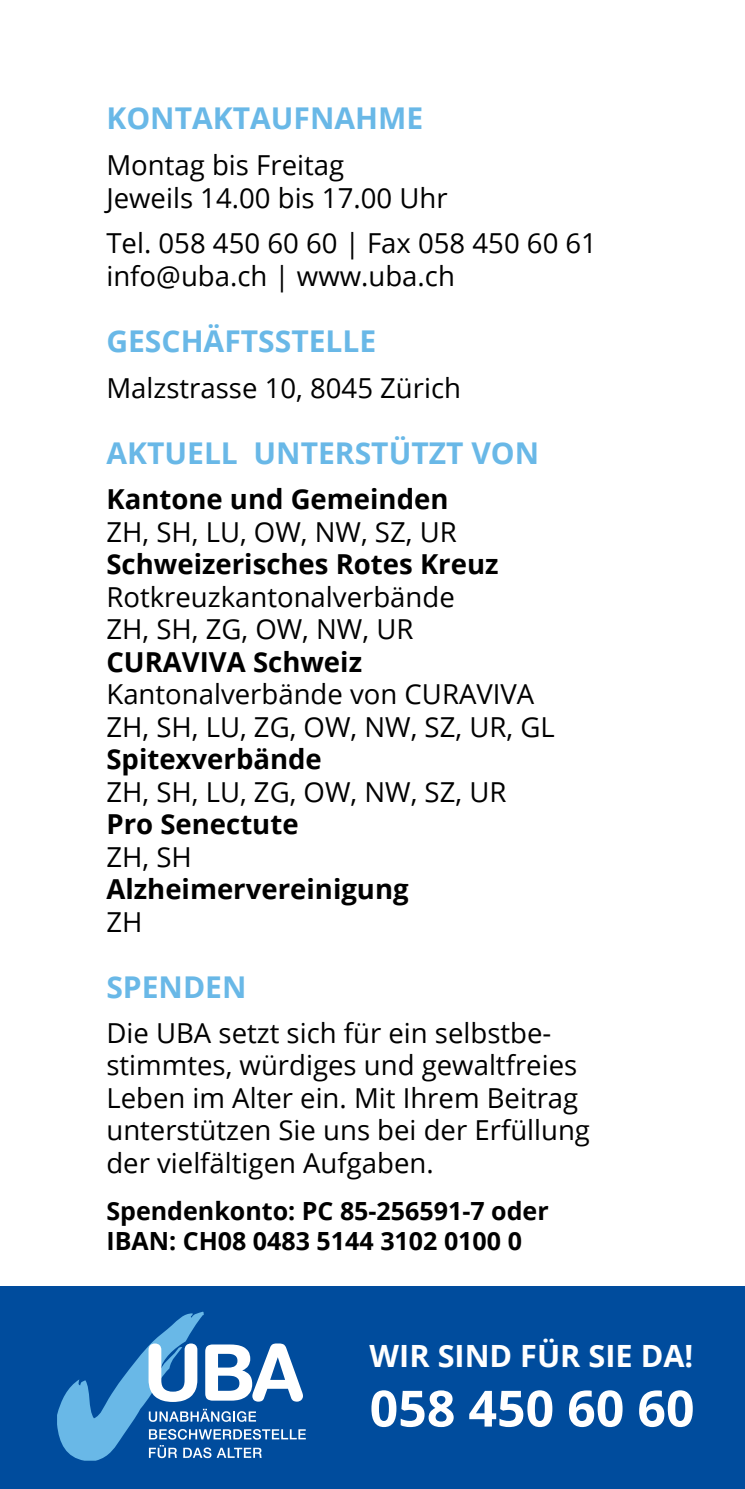
<style>
.page{position:relative;width:745px;height:1489px;background:#fff}
.page>*{position:absolute;margin:0;border:0;box-sizing:border-box;transform-origin:0 0}
.t1{font:700 50px "Open Sans";color:#fff}
.t2{font:700 30.5px "Open Sans";color:#fff}
.t3{font:700 30px "Open Sans";color:#69b8e7}
.t4{font:27.5px/32.5px "Open Sans";color:#000}
.t5{font:700 27.5px "Open Sans";color:#000}
.t6{font:700 25px/30px "Open Sans";color:#000}
</style>
<div class="page">
<div style="left:0;top:1286px;width:744px;height:202px;background:#004c9d"></div>
<svg style="left:57px;top:1311px;width:248px;height:149px"></svg>
<hr style="left:744px;top:0;width:1px;height:230px;background:#004c9d">
<p class="t3" style="left:106px;top:97px;width:318px">KONTAKTAUFNAHME</p>
<p class="t4" style="left:106px;top:148px;width:342px">Montag bis Freitag<br>Jeweils 14.00 bis 17.00 Uhr</p>
<p class="t4" style="left:106px;top:226px;width:492px">Tel. 058 450 60 60 | Fax 058 450 60 61 info@uba.ch | www.uba.ch</p>
<p class="t3" style="left:106px;top:320px;width:271px">GESCHÄFTSSTELLE</p>
<p class="t4" style="left:106px;top:371px;width:356px">Malzstrasse 10, 8045 Zürich</p>
<p class="t3" style="left:106px;top:432px;width:434px">AKTUELL UNTERSTÜTZT VON</p>
<p class="t5" style="left:106px;top:479px;width:343px">Kantone und Gemeinden</p>
<p class="t4" style="left:106px;top:514px;width:351px">ZH, SH, LU, OW, NW, SZ, UR</p>
<p class="t5" style="left:106px;top:544px;width:393px">Schweizerisches Rotes Kreuz</p>
<p class="t4" style="left:106px;top:579px;width:349px">Rotkreuzkantonalverbände<br>ZH, SH, ZG, OW, NW, UR</p>
<p class="t5" style="left:106px;top:642px;width:257px">CURAVIVA Schweiz</p>
<p class="t4" style="left:106px;top:677px;width:449px">Kantonalverbände von CURAVIVA<br>ZH, SH, LU, ZG, OW, NW, SZ, UR, GL</p>
<p class="t5" style="left:106px;top:739px;width:217px">Spitexverbände</p>
<p class="t4" style="left:106px;top:774px;width:401px">ZH, SH, LU, ZG, OW, NW, SZ, UR</p>
<p class="t5" style="left:106px;top:804px;width:193px">Pro Senectute</p>
<p class="t4" style="left:106px;top:839px;width:87px">ZH, SH</p>
<p class="t5" style="left:106px;top:869px;width:303px">Alzheimervereinigung</p>
<p class="t4" style="left:106px;top:904px;width:37px">ZH</p>
<p class="t3" style="left:106px;top:965px;width:141px">SPENDEN</p>
<p class="t4" style="left:106px;top:1015px;width:485px">Die UBA setzt sich für ein selbstbe&shy;stimmtes, würdiges und gewaltfreies Leben im Alter ein. Mit Ihrem Beitrag unterstützen Sie uns bei der Erfüllung der vielfältigen Aufgaben.</p>
<p class="t6" style="left:106px;top:1195px;width:443px">Spendenkonto: PC 85-256591-7 oder<br>IBAN: CH08 0483 5144 3102 0100 0</p>
<p class="t2" style="left:369px;top:1333px;width:325px">WIR SIND FÜR SIE DA!</p>
<h1 class="t1" style="left:369px;top:1372px;width:326px">058 450 60 60</h1>
</div>
